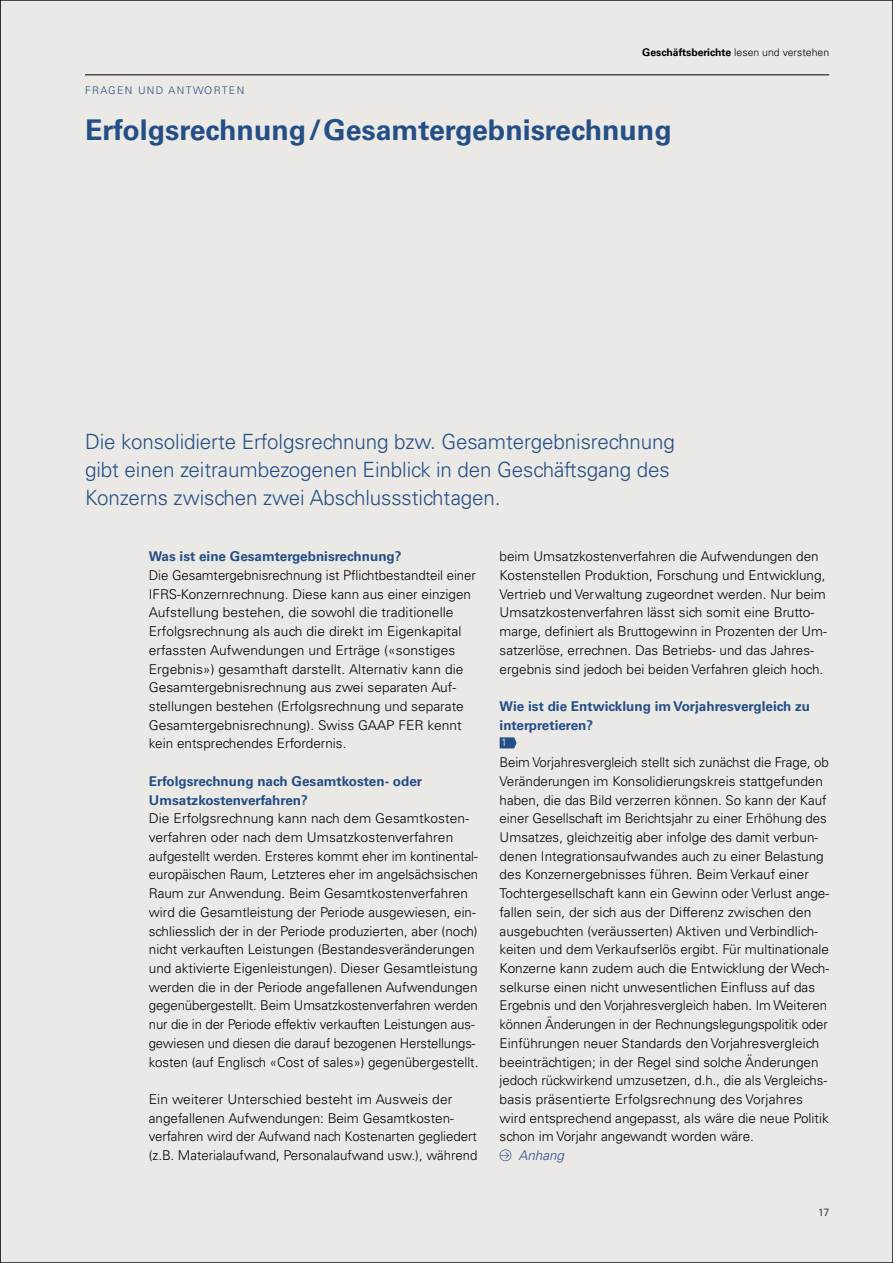
<style>
.page{position:relative;width:893px;height:1263px;background:#ebe9e5}
.page>*{position:absolute;margin:0;border:0;box-sizing:border-box;transform-origin:0 0}
.t1{font:700 28.5px "Univers LT Std";color:#244e86}
.t2{font:300 21px/28px "Univers LT Std";letter-spacing:-.005em;color:#244e86}
.t3{font:300 13.5px/18.8px "Univers LT Std";color:#000}
.t4{font:700 13.5px/18.8px "Univers LT Std";color:#244e86}
.t5{font:italic 300 13.5px "Univers LT Std";color:#244e86}
.t6{font:700 10.5px "Univers LT Std";color:#000}
.t7{font:300 10.5px "Univers LT Std";letter-spacing:.125em;color:#244e86}
.t8{font:300 10.5px "Univers LT Std";color:#000}
.t9{font:300 10.5px "Univers LT Std";color:#fff}
.s1{font-weight:300}
</style>
<div class="page">
<hr style="left:85px;top:75px;width:744px;height:1px;background:#000">
<svg style="left:500px;top:737px;width:17px;height:11px"></svg>
<svg style="left:500px;top:1149px;width:11px;height:12px"></svg>
<svg style="left:0;top:0;width:1px;height:1263px"></svg>
<p class="t7" style="left:85px;top:83px;width:161px">FRAGEN UND ANTWORTEN</p>
<p class="t6" style="left:642px;top:46px;width:188px">Geschäftsberichte <span class="s1">lesen und verstehen</span></p>
<h1 class="t1" style="left:85px;top:114px;width:588px">Erfolgsrechnung/Gesamtergebnisrechnung</h1>
<h2 class="t2" style="left:85px;top:428px;width:591px">Die konsolidierte Erfolgsrechnung bzw. Gesamtergebnisrechnung gibt einen zeitraumbezogenen Einblick in den Geschäftsgang des<br>Konzerns zwischen zwei Abschlussstichtagen.</h2>
<p class="t4" style="left:149px;top:547px;width:254px">Was ist eine Gesamtergebnisrechnung?</p>
<p class="t3" style="left:149px;top:566px;width:329px">Die Gesamtergebnisrechnung ist Pflichtbestandteil einer IFRS-Konzernrechnung. Diese kann aus einer einzigen Aufstellung bestehen, die sowohl die traditionelle Erfolgsrechnung als auch die direkt im Eigenkapital erfassten Aufwendungen und Erträge («sonstiges Ergebnis») gesamthaft darstellt. Alternativ kann die Gesamtergebnisrechnung aus zwei separaten Auf&shy;stellungen bestehen (Erfolgsrechnung und separate Gesamtergebnisrechnung). Swiss GAAP FER kennt kein entsprechendes Erfordernis.</p>
<p class="t4" style="left:149px;top:772px;width:275px">Erfolgsrechnung nach Gesamtkosten- oder<br>Umsatzkostenverfahren?</p>
<p class="t3" style="left:149px;top:809px;width:331px">Die Erfolgsrechnung kann nach dem Gesamtkosten&shy;verfahren oder nach dem Umsatzkostenverfahren aufgestellt werden. Ersteres kommt eher im kontinental&shy;europäischen Raum, Letzteres eher im angelsächsischen Raum zur Anwendung. Beim Gesamtkostenverfahren wird die Gesamtleistung der Periode ausgewiesen, ein&shy;schliesslich der in der Periode produzierten, aber (noch) nicht verkauften Leistungen (Bestandesveränderungen und aktivierte Eigenleistungen). Dieser Gesamtleistung werden die in der Periode angefallenen Aufwendungen gegenübergestellt. Beim Umsatzkostenverfahren werden nur die in der Periode effektiv verkauften Leistungen aus&shy;gewiesen und diesen die darauf bezogenen Herstellungs&shy;kosten (auf Englisch «Cost of sales») gegenübergestellt.</p>
<p class="t3" style="left:149px;top:1090px;width:330px">Ein weiterer Unterschied besteht im Ausweis der angefallenen Aufwendungen: Beim Gesamtkosten&shy;verfahren wird der Aufwand nach Kostenarten gegliedert (z.B. Materialaufwand, Personalaufwand usw.), während</p>
<p class="t3" style="left:500px;top:547px;width:328px">beim Umsatzkostenverfahren die Aufwendungen den Kostenstellen Produktion, Forschung und Entwicklung, Vertrieb und Verwaltung zugeordnet werden. Nur beim Umsatzkostenverfahren lässt sich somit eine Brutto&shy;marge, definiert als Bruttogewinn in Prozenten der Um&shy;satzerlöse, errechnen. Das Betriebs- und das Jahres&shy;ergebnis sind jedoch bei beiden Verfahren gleich hoch.</p>
<p class="t4" style="left:500px;top:697px;width:312px">Wie ist die Entwicklung im Vorjahresvergleich zu interpretieren?</p>
<p class="t9" style="left:501px;top:736px;width:7px">1</p>
<p class="t3" style="left:500px;top:753px;width:331px">Beim Vorjahresvergleich stellt sich zunächst die Frage, ob Veränderungen im Konsolidierungskreis stattgefunden haben, die das Bild verzerren können. So kann der Kauf einer Gesellschaft im Berichtsjahr zu einer Erhöhung des Umsatzes, gleichzeitig aber infolge des damit verbun&shy;denen Integrationsaufwandes auch zu einer Belastung des Konzernergebnisses führen. Beim Verkauf einer Tochtergesellschaft kann ein Gewinn oder Verlust ange&shy;fallen sein, der sich aus der Differenz zwischen den ausgebuchten (veräusserten) Aktiven und Verbindlich&shy;keiten und dem Verkaufserlös ergibt. Für multinationale Konzerne kann zudem auch die Entwicklung der Wech&shy;selkurse einen nicht unwesentlichen Einfluss auf das Ergebnis und den Vorjahresvergleich haben. Im Weiteren können Änderungen in der Rechnungslegungspolitik oder Einführungen neuer Standards den Vorjahresvergleich beeinträchtigen; in der Regel sind solche Änderungen jedoch rückwirkend umzusetzen, d.h., die als Vergleichs&shy;basis präsentierte Erfolgsrechnung des Vorjahres wird entsprechend angepasst, als wäre die neue Politik schon im Vorjahr angewandt worden wäre.</p>
<p class="t5" style="left:518px;top:1147px;width:47px">Anhang</p>
<p class="t8" style="left:818px;top:1206px;width:12px">17</p>
</div>
